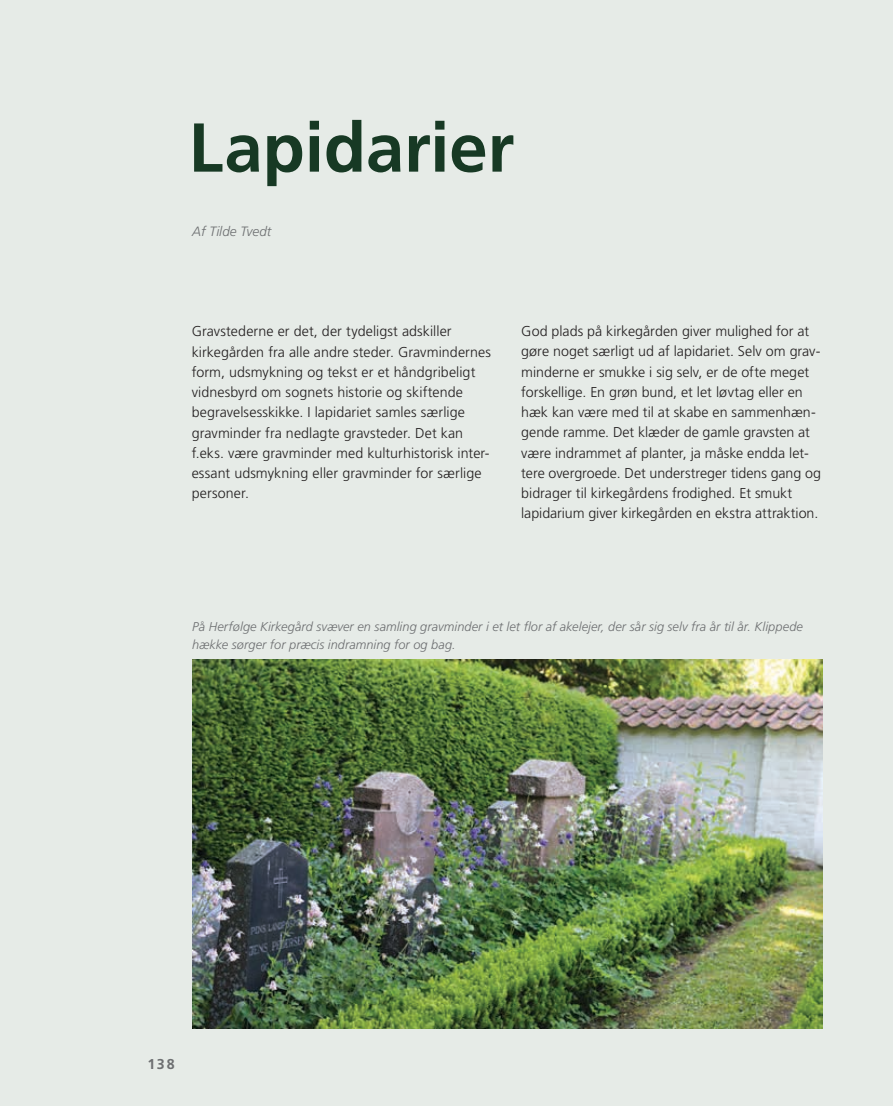
<style>
.page{position:relative;width:893px;height:1106px;background:#e6ebe7}
.page>*{position:absolute;margin:0;border:0;box-sizing:border-box;transform-origin:0 0}
.t1{font:700 69px "Frutiger LT Std";color:#173924}
.t2{font:300 14.25px/20.2px "Frutiger LT Std";color:#231f20}
.t3{font:700 14.25px "Frutiger LT Std";color:#6d6f71}
.t4{font:italic 300 13.5px "Frutiger LT Std";letter-spacing:.005em;color:#6d6f71}
.t5{font:italic 300 12.75px/18px "Frutiger LT Std";letter-spacing:.005em;color:#6d6f71}
</style>
<div class="page">
<img style="left:192px;top:659px;width:630px;height:369px">
<h1 class="t1" style="left:189px;top:107px;width:327px">Lapidarier</h1>
<p class="t4" style="left:192px;top:223px;width:81px">Af Tilde Tvedt</p>
<p class="t2" style="left:192px;top:321px;width:301px">Gravstederne er det, der tydeligst adskiller kirkegården fra alle andre steder. Gravmindernes form, udsmykning og tekst er et håndgribeligt vidnesbyrd om sognets historie og skiftende begravelsesskikke. I lapidariet samles særlige gravminder fra nedlagte gravsteder. Det kan f.eks. være gravminder med kulturhistorisk inter&shy;essant udsmykning eller gravminder for særlige personer.</p>
<p class="t2" style="left:521px;top:321px;width:301px">God plads på kirkegården giver mulighed for at gøre noget særligt ud af lapidariet. Selv om grav&shy;minderne er smukke i sig selv, er de ofte meget forskellige. En grøn bund, et let løvtag eller en hæk kan være med til at skabe en sammenhæn&shy;gende ramme. Det klæder de gamle gravsten at være indrammet af planter, ja måske endda let&shy;tere overgroede. Det understreger tidens gang og bidrager til kirkegårdens frodighed. Et smukt lapidarium giver kirkegården en ekstra attraktion.</p>
<p class="t5" style="left:192px;top:618px;width:612px">På Herfølge Kirkegård svæver en samling gravminder i et let flor af akelejer, der sår sig selv fra år til år. Klippede hække sørger for præcis indramning for og bag.</p>
<p class="t3" style="left:147px;top:1055px;width:29px">138</p>
</div>
